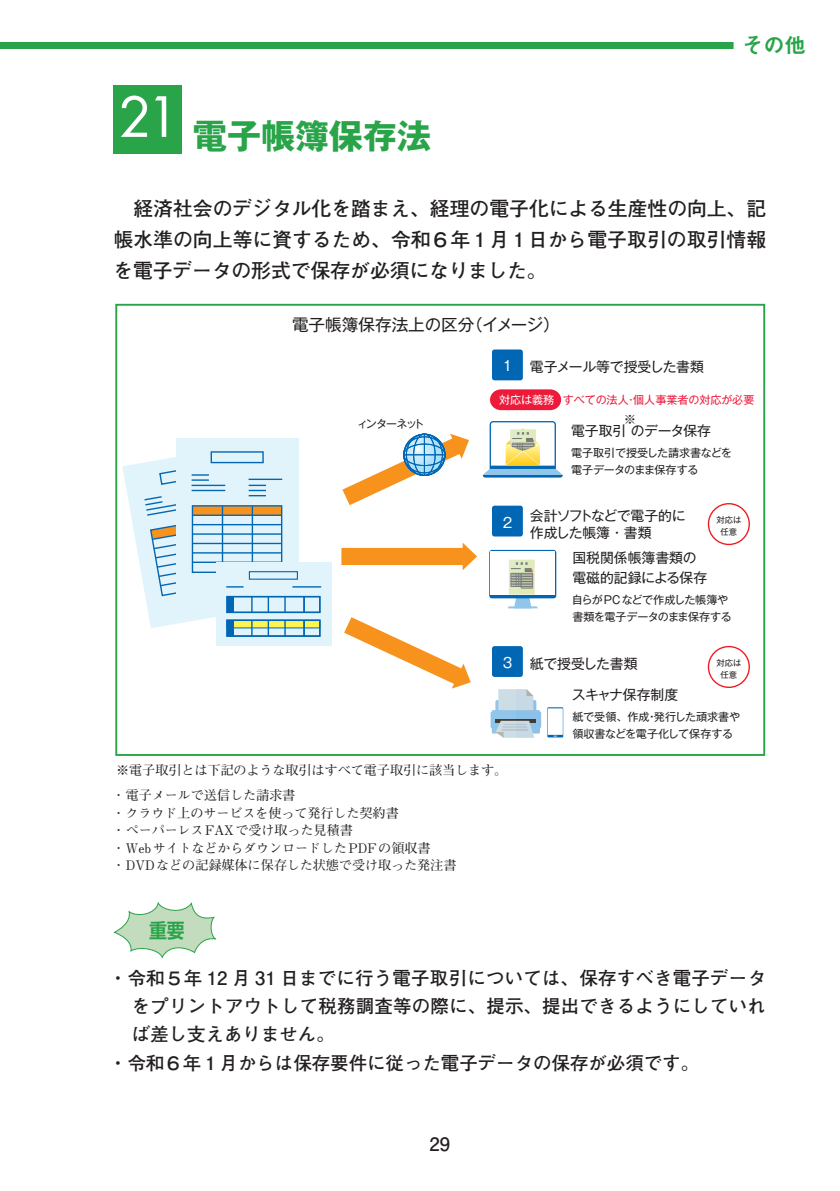
<style>
.page{position:relative;width:840px;height:1191px;background:#fff}
.page>*{position:absolute;margin:0;border:0;box-sizing:border-box;transform-origin:0 0}
.t1{font:700 34px "Gothic MB101 Pr 6";color:#29a449}
.t2{font:21.2px "Midashi Go Pr 6 MB31";color:#29a449}
.t3{font:700 19.8px/31.2px "Futo Go B101 Pr 6";letter-spacing:-.005em;color:#231f20;text-align:justify}
.t4{font:700 19.8px "Shin Go Pr 6 De";color:#29a449;scale:.9 1}
.t5{font:700 18.4px "Futo Go B101 Pr 6";letter-spacing:.01em;color:#231f20}
.t6{font:16.6px "Gothic MB101 Pr 6";color:#231f20}
.t7{font:13.8px/19.6px "Gothic MB101 Pr 6";letter-spacing:-.005em;color:#231f20}
.t8{font:13.8px/17.6px "Gothic MB101 Pr 6";letter-spacing:-.03em;color:#231f20}
.t9{font:13.8px "Gothic MB101 Pr 6";color:#fff}
.t10{font:700 13.2px/17.6px "Futo Min A101 Pr 6";letter-spacing:-.01em;color:#231f20}
.t11{font:700 12.4px "Futo Min A101 Pr 6";color:#231f20}
.t12{font:11px/17.6px "Gothic MB101 Pr 6";letter-spacing:-.02em;color:#231f20}
.t13{font:11px "Gothic MB101 Pr 6";color:#ed1a3a}
.t14{font:11px "Gothic MB101 Pr 6";letter-spacing:-.12em;color:#231f20}
.t15{font:8.2px/11.8px "Gothic MB101 Pr 6";color:#231f20;text-align:center}
.s1{color:#fff}
</style>
<div class="page">
<div style="left:0;top:42px;width:788px;height:7px;background:#29a449"></div>
<div style="left:733px;top:35px;width:72px;height:21px;background:#fff"></div>
<div style="left:113px;top:85px;width:68px;height:68px;background:#29a449"></div>
<svg style="left:113px;top:902px;width:103px;height:57px"></svg>
<div style="left:175px;top:438px;width:123px;height:164px;background:#e1f4fc"></div>
<div style="left:192px;top:506px;width:89px;height:9px;background:#f7931d"></div>
<hr style="left:192px;top:514px;width:89px;height:2px;background:#0166b3">
<hr style="left:192px;top:524px;width:89px;height:1px;background:#0166b3">
<hr style="left:192px;top:533px;width:89px;height:2px;background:#0166b3">
<hr style="left:192px;top:543px;width:89px;height:1px;background:#0166b3">
<hr style="left:192px;top:552px;width:89px;height:1px;background:#0166b3">
<hr style="left:192px;top:561px;width:89px;height:2px;background:#0166b3">
<hr style="left:248px;top:478px;width:34px;height:2px;background:#0166b3">
<div style="left:216px;top:562px;width:116px;height:84px;background:#e1f4fc"></div>
<div style="left:249px;top:571px;width:49px;height:9px;border:1px solid #0166b3"></div>
<svg style="left:292px;top:586px;width:29px;height:1px"></svg>
<div style="left:226px;top:596px;width:94px;height:17px;border:1px solid #0166b3"></div>
<svg style="left:303px;top:596px;width:1px;height:16px"></svg>
<svg style="left:284px;top:596px;width:1px;height:16px"></svg>
<div style="left:227px;top:620px;width:92px;height:8px;background:#fff34f"></div>
<div style="left:226px;top:619px;width:94px;height:18px;border:1px solid #0166b3"></div>
<svg style="left:303px;top:620px;width:1px;height:16px"></svg>
<svg style="left:284px;top:620px;width:1px;height:16px"></svg>
<svg style="left:122px;top:445px;width:150px;height:191px"></svg>
<div style="left:227px;top:620px;width:6px;height:16px;background:#0166b3"></div>
<svg style="left:489px;top:550px;width:67px;height:48px"></svg>
<div style="left:490px;top:552px;width:64px;height:43px;background:#fff"></div>
<svg style="left:490px;top:711px;width:51px;height:17px"></svg>
<svg style="left:491px;top:689px;width:50px;height:49px;background:#bad1e0"></svg>
<svg style="left:547px;top:707px;width:16px;height:30px"></svg>
<div style="left:547px;top:708px;width:15px;height:27px;background:#fff"></div>
<svg style="left:341px;top:542px;width:136px;height:28px"></svg>
<svg style="left:344px;top:617px;width:126px;height:71px"></svg>
<svg style="left:342px;top:433px;width:127px;height:72px"></svg>
<div style="left:707px;top:503px;width:42px;height:42px;border:1px solid #ee1d23;border-radius:50%"></div>
<svg style="left:490px;top:389px;width:71px;height:21px"></svg>
<div style="left:491px;top:349px;width:31px;height:31px;background:#0166b3;border-radius:3px"></div>
<div style="left:491px;top:505px;width:31px;height:31px;background:#0166b3;border-radius:3px"></div>
<div style="left:491px;top:646px;width:31px;height:31px;background:#0166b3;border-radius:3px"></div>
<svg style="left:482px;top:421px;width:80px;height:56px"></svg>
<svg style="left:507px;top:559px;width:30px;height:49px"></svg>
<div style="left:707px;top:646px;width:42px;height:42px;border:1px solid #ee1d23;border-radius:50%"></div>
<div style="left:115px;top:304px;width:649px;height:452px;border:2px solid #29a449"></div>
<h1 class="t1" style="left:118px;top:108px;width:314px"><sup>21</sup> 電子帳簿保存法</h1>
<h2 class="t2" style="left:741px;top:28px;width:65px">その他</h2>
<h3 class="t3" style="left:113px;top:192px;width:654px">　経済社会のデジタル化を踏まえ、経理の電子化による生産性の向上、記帳水準の向上等に資するため、令和６年１月１日から電子取引の取引情報を電子データの形式で保存が必須になりました。</h3>
<p class="t6" style="left:292px;top:310px;width:269px">電子帳簿保存法上の区分（イメージ）</p>
<p class="t9" style="left:502px;top:355px;width:11px">1</p>
<p class="t7" style="left:529px;top:356px;width:175px">電子メール等で授受した書類</p>
<p class="t14" style="left:357px;top:415px;width:69px">ィンターネット</p>
<p class="t13" style="left:499px;top:391px;width:256px"><span class="s1">対応は義務</span> すべての法人・個人事業者の対応が必要</p>
<p class="t9" style="left:502px;top:511px;width:11px">2</p>
<p class="t9" style="left:502px;top:651px;width:11px">3</p>
<p class="t11" style="left:623px;top:410px;width:14px">※</p>
<p class="t7" style="left:570px;top:419px;width:141px">電子取引 のデータ保存</p>
<p class="t12" style="left:570px;top:443px;width:162px">電子取引で授受した請求書などを電子データのまま保存する</p>
<p class="t8" style="left:529px;top:506px;width:157px">会計ソフトなどで電子的に作成した帳簿・書類</p>
<p class="t15" style="left:716px;top:513px;width:26px">対応は任意</p>
<p class="t7" style="left:572px;top:547px;width:136px">国税関係帳簿書類の電磁的記録による保存</p>
<p class="t12" style="left:571px;top:590px;width:161px">自らがPCなどで作成した帳簿や書類を電子データのまま保存する</p>
<p class="t7" style="left:529px;top:653px;width:109px">紙で授受した書類</p>
<p class="t15" style="left:716px;top:656px;width:26px">対応は任意</p>
<p class="t7" style="left:571px;top:684px;width:108px">スキャナ保存制度</p>
<p class="t12" style="left:572px;top:707px;width:169px">紙で受領、作成•発行した頑求書や領収書などを電子化して保存する</p>
<p class="t10" style="left:113px;top:756px;width:396px;line-height:25.4px">※電子取引とは下記のような取引はすべて電子取引に該当します。・電子メールで送信した請求書</p>
<p class="t10" style="left:113px;top:803px;width:345px">・クラウド上のサービスを使って発行した契約書<br>・ペーパーレスFAXで受け取った見積書<br>・WebサイトなどからダウンロードしたPDFの領収書・DVDなどの記録媒体に保存した状態で受け取った発注書</p>
<h3 class="t4" style="left:149px;top:914px;width:41px">重要</h3>
<h3 class="t5" style="left:109px;top:963px;width:658px">・令和５年 12 月 31 日までに行う電子取引については、保存すべき電子データ</h3>
<h3 class="t5" style="left:132px;top:991px;width:635px">をプリントアウトして税務調査等の際に、提示、提出できるようにしていれ</h3>
<h3 class="t5" style="left:132px;top:1019px;width:204px">ば差し支えありません。</h3>
<h3 class="t5" style="left:109px;top:1048px;width:591px">・令和６年１月からは保存要件に従った電子データの保存が必須です。</h3>
<h3 class="t5" style="left:429px;top:1128px;width:22px">29</h3>
</div>
